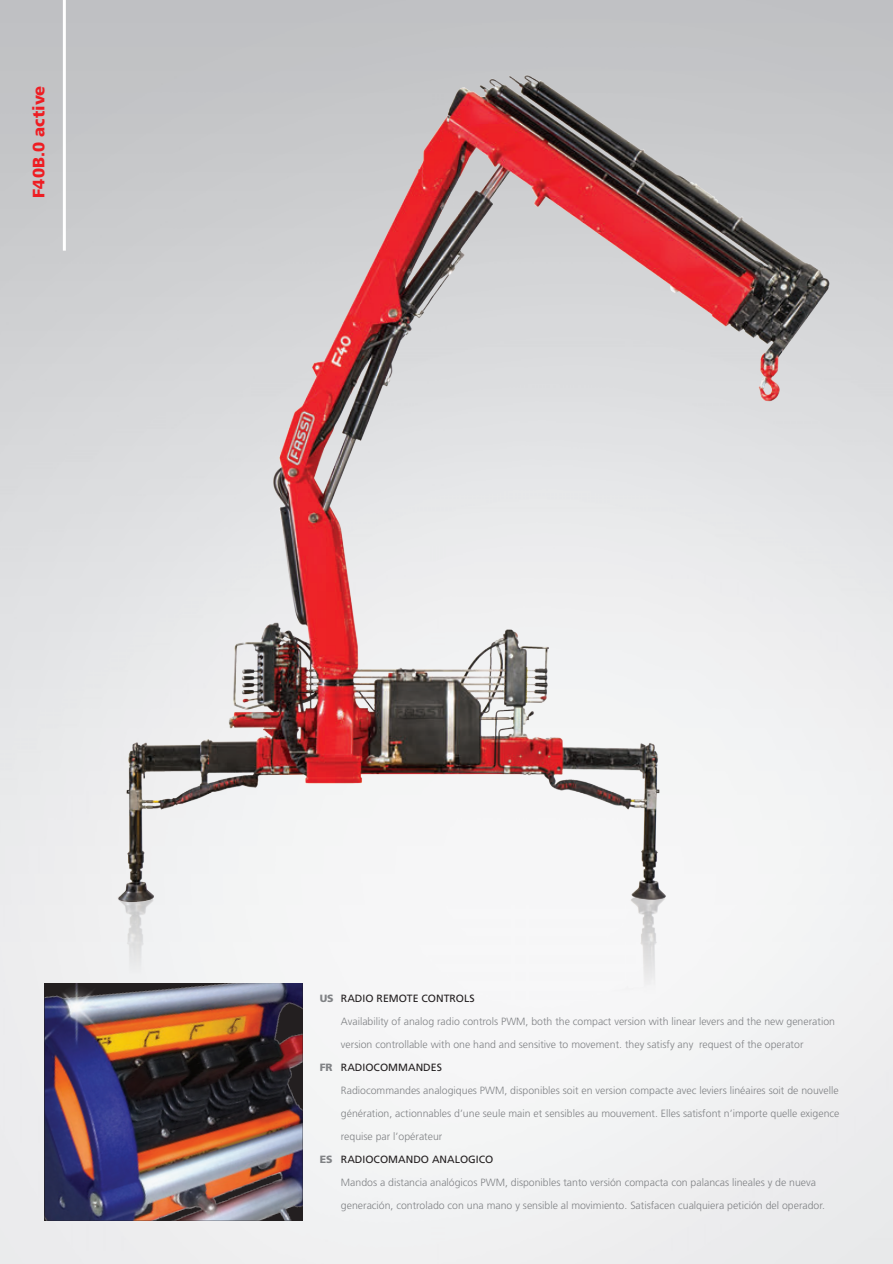
<style>
.page{position:relative;width:893px;height:1264px;background:#fff}
.page>*{position:absolute;margin:0;border:0;box-sizing:border-box;transform-origin:0 0}
.t1{font:900 16.5px "Frutiger";letter-spacing:.01em;color:#ee1d23}
.t2{font:300 10.5px "Frutiger";color:#808285}
.t3{font:10.5px "Frutiger";color:#231f20}
.s1{font-weight:900;color:#808285}
</style>
<div class="page">
<img style="left:0;top:0;width:892px;height:1264px">
<div style="left:66px;top:797px;width:793px;height:395px;background:#f3f4f4"></div>
<img style="left:67px;top:45px;width:791px;height:953px">
<img style="left:45px;top:983px;width:258px;height:237px">
<hr style="left:63px;top:0;width:3px;height:251px;background:#fff">
<h1 class="t1" style="left:29px;top:198px;width:114px;rotate:-90deg">F40B.0 active</h1>
<p class="t3" style="left:320px;top:992px;width:156px"><span class="s1">US</span> RADIO REMOTE CONTROLS</p>
<p class="t2" style="left:341px;top:1015px;width:495px">Availability of analog radio controls PWM, both the compact version with linear levers and the new generation</p>
<p class="t2" style="left:341px;top:1038px;width:464px">version controllable with one hand and sensitive to movement. they satisfy any request of the operator</p>
<p class="t3" style="left:320px;top:1061px;width:124px"><span class="s1">FR</span> RADIOCOMMANDES</p>
<p class="t2" style="left:341px;top:1084px;width:499px">Radiocommandes analogiques PWM, disponibles soit en version compacte avec leviers linéaires soit de nouvelle</p>
<p class="t2" style="left:341px;top:1107px;width:500px">génération, actionnables d’une seule main et sensibles au mouvement. Elles satisfont n’importe quelle exigence</p>
<p class="t2" style="left:341px;top:1130px;width:103px">requise par l’opérateur</p>
<p class="t3" style="left:320px;top:1153px;width:175px"><span class="s1">ES</span> RADIOCOMANDO ANALOGICO</p>
<p class="t2" style="left:341px;top:1176px;width:476px">Mandos a distancia analógicos PWM, disponibles tanto versión compacta con palancas lineales y de nueva</p>
<p class="t2" style="left:341px;top:1199px;width:485px">generación, controlado con una mano y sensible al movimiento. Satisfacen cualquiera petición del operador.</p>
</div>
